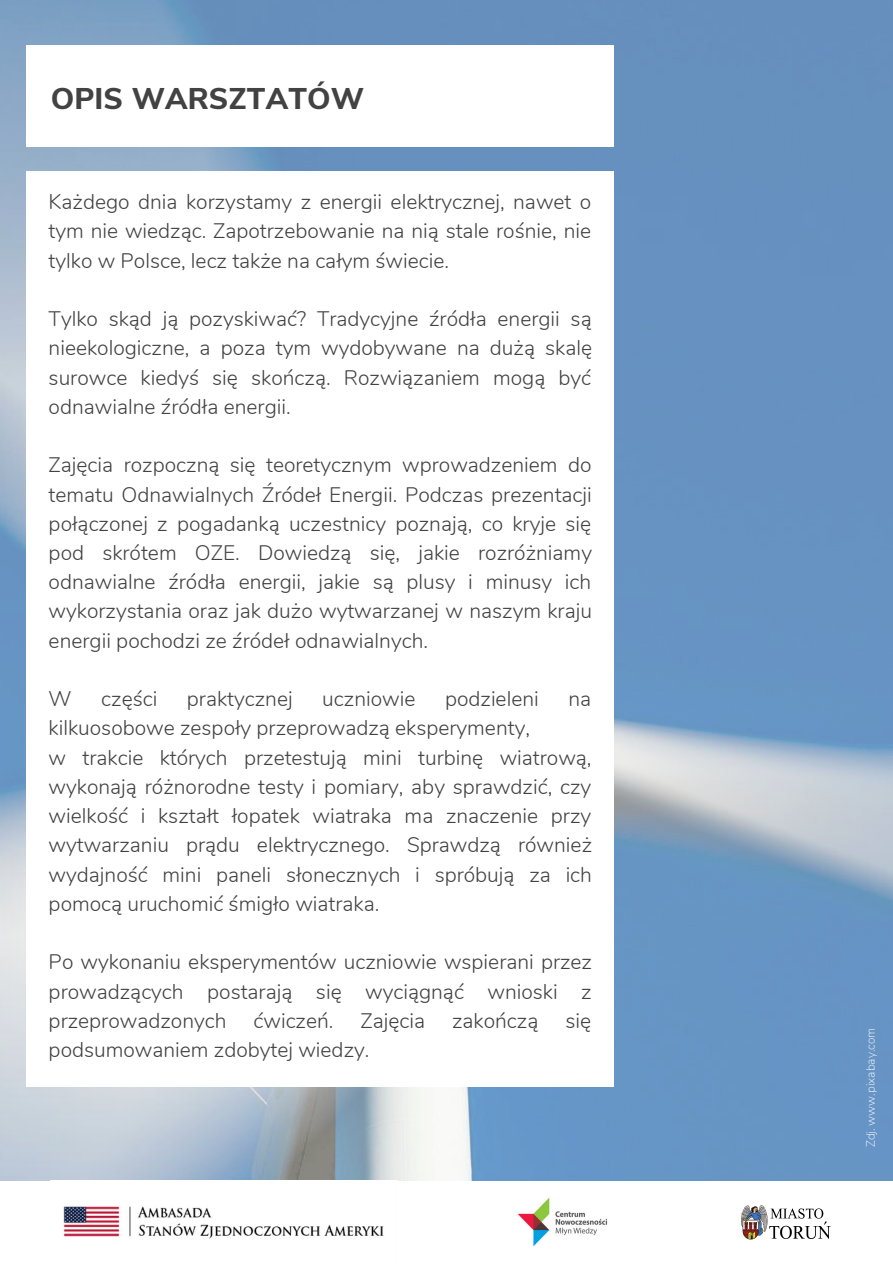
<style>
.page{position:relative;width:893px;height:1264px;background:#fff}
.page>*{position:absolute;margin:0;border:0;box-sizing:border-box;transform-origin:0 0}
.t1{font:800 29.85px "Nunito Sans";letter-spacing:.005em;color:#424242}
.t2{font:300 21px/29.2px "Nunito";color:#424242;text-align:justify}
.t3{font:200 12px "Nunito Sans";color:#fff}
</style>
<div class="page">
<img style="left:0;top:0;width:892px;height:1180px">
<div style="left:27px;top:45px;width:587px;height:101px;background:#fff"></div>
<div style="left:27px;top:171px;width:587px;height:915px;background:#fff"></div>
<img style="left:63px;top:1206px;width:321px;height:33px">
<img style="left:741px;top:1205px;width:89px;height:35px">
<img style="left:517px;top:1197px;width:91px;height:50px">
<h1 class="t1" style="left:51px;top:78px;width:315px">OPIS WARSZTATÓW</h1>
<p class="t2" style="left:49px;top:187px;width:544px">Każdego dnia korzystamy z energii elektrycznej, nawet o tym nie wiedząc. Zapotrzebowanie na nią stale rośnie, nie tylko w Polsce, lecz także na całym świecie.</p>
<p class="t2" style="left:49px;top:304px;width:545px">Tylko skąd ją pozyskiwać? Tradycyjne źródła energii są nieekologiczne, a poza tym wydobywane na dużą skalę surowce kiedyś się skończą. Rozwiązaniem mogą być odnawialne źródła energii.</p>
<p class="t2" style="left:49px;top:451px;width:545px">Zajęcia rozpoczną się teoretycznym wprowadzeniem do tematu Odnawialnych Źródeł Energii. Podczas prezentacji połączonej z pogadanką uczestnicy poznają, co kryje się pod skrótem OZE. Dowiedzą się, jakie rozróżniamy odnawialne źródła energii, jakie są plusy i minusy ich wykorzystania oraz jak dużo wytwarzanej w naszym kraju energii pochodzi ze źródeł odnawialnych.</p>
<p class="t2" style="left:49px;top:684px;width:24px">W</p>
<p class="t2" style="left:101px;top:684px;width:58px">części</p>
<p class="t2" style="left:187px;top:684px;width:107px">praktycznej</p>
<p class="t2" style="left:322px;top:684px;width:95px">uczniowie</p>
<p class="t2" style="left:445px;top:684px;width:95px">podzieleni</p>
<p class="t2" style="left:568px;top:684px;width:24px">na</p>
<p class="t2" style="left:49px;top:714px;width:545px;text-align:left">kilkuosobowe zespoły przeprowadzą eksperymenty,<br>w trakcie których przetestują mini turbinę wiatrową, wykonają różnorodne testy i pomiary, aby sprawdzić, czy wielkość i kształt łopatek wiatraka ma znaczenie przy wytwarzaniu prądu elektrycznego. Sprawdzą również wydajność mini paneli słonecznych i spróbują za ich pomocą uruchomić śmigło wiatraka.</p>
<p class="t2" style="left:49px;top:947px;width:545px">Po wykonaniu eksperymentów uczniowie wspierani przez prowadzących postarają się wyciągnąć wnioski z przeprowadzonych</p>
<p class="t2" style="left:253px;top:1006px;width:81px">ćwiczeń.</p>
<p class="t2" style="left:360px;top:1006px;width:66px">Zajęcia</p>
<p class="t2" style="left:452px;top:1006px;width:88px">zakończą</p>
<p class="t2" style="left:565px;top:1006px;width:27px">się</p>
<p class="t2" style="left:49px;top:1035px;width:322px">podsumowaniem zdobytej wiedzy.</p>
<p class="t3" style="left:862px;top:1147px;width:121px;rotate:-90deg">Zdj. www.pixabay.com</p>
</div>
